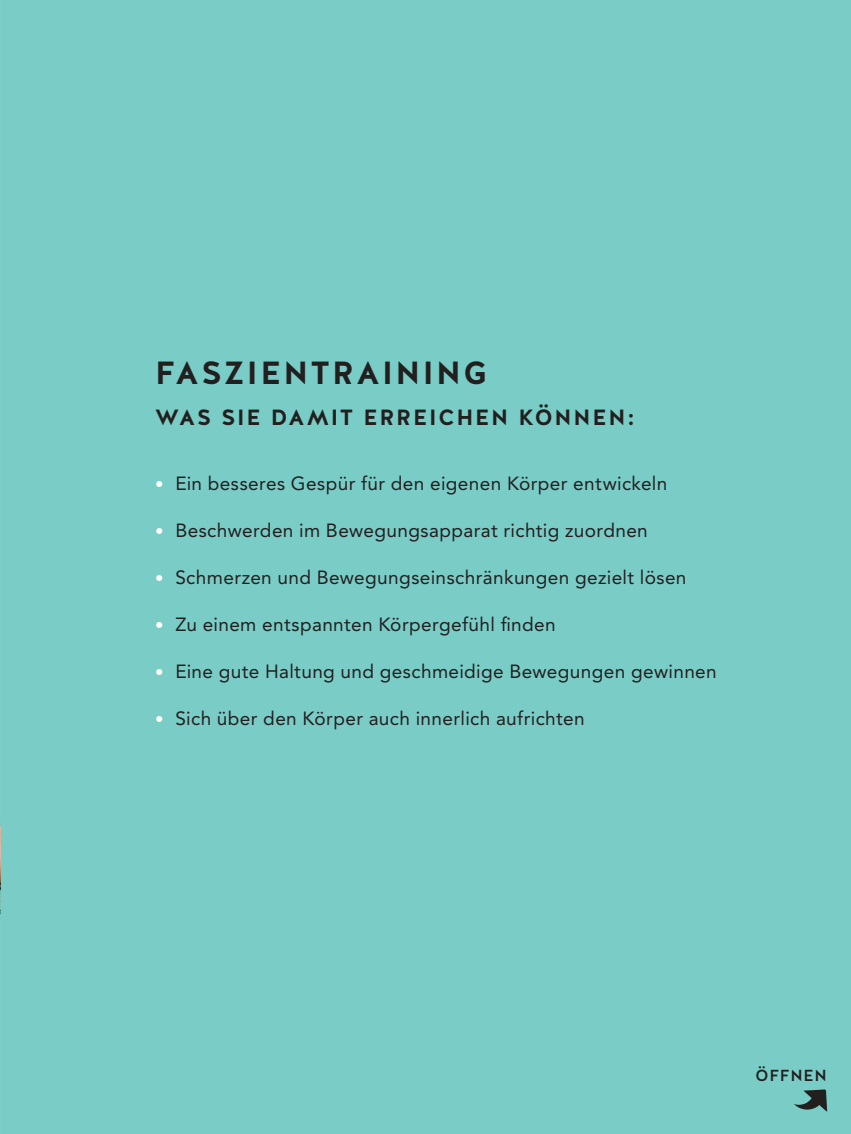
<style>
.page{position:relative;width:851px;height:1134px;background:#fff}
.page>*{position:absolute;margin:0;border:0;box-sizing:border-box;transform-origin:0 0}
.t1{font:700 32px "Halis GR";letter-spacing:.075em;color:#221f1f}
.t2{font:700 22px "Halis GR";letter-spacing:.085em;color:#221f1f}
.t3{font:19px "Avenir LT Std";letter-spacing:.02em;color:#221f1f}
.t4{font:500 16px "Halis GR";letter-spacing:.05em;color:#221f1f}
.s1{font-size:17px;color:#fff}
</style>
<div class="page">
<div style="left:0;top:0;width:850px;height:1134px;background:#7accc7"></div>
<img style="left:0;top:824px;width:1px;height:90px">
<svg style="left:794px;top:1089px;width:33px;height:23px"></svg>
<h1 class="t1" style="left:155px;top:354px;width:333px">FASZIENTRAINING</h1>
<p class="t2" style="left:155px;top:404px;width:481px">WAS SIE DAMIT ERREICHEN KÖNNEN:</p>
<p class="t3" style="left:155px;top:475px;width:513px"><span class="s1">•</span> Ein besseres Gespür für den eigenen Körper entwickeln</p>
<p class="t3" style="left:155px;top:522px;width:494px"><span class="s1">•</span> Beschwerden im Bewegungsapparat richtig zuordnen</p>
<p class="t3" style="left:155px;top:569px;width:532px"><span class="s1">•</span> Schmerzen und Bewegungseinschränkungen gezielt lösen</p>
<p class="t3" style="left:155px;top:616px;width:402px"><span class="s1">•</span> Zu einem entspannten Körpergefühl finden</p>
<p class="t3" style="left:155px;top:663px;width:563px"><span class="s1">•</span> Eine gute Haltung und geschmeidige Bewegungen gewinnen</p>
<p class="t3" style="left:155px;top:710px;width:431px"><span class="s1">•</span> Sich über den Körper auch innerlich aufrichten</p>
<p class="t4" style="left:755px;top:1066px;width:73px">ÖFFNEN</p>
</div>
